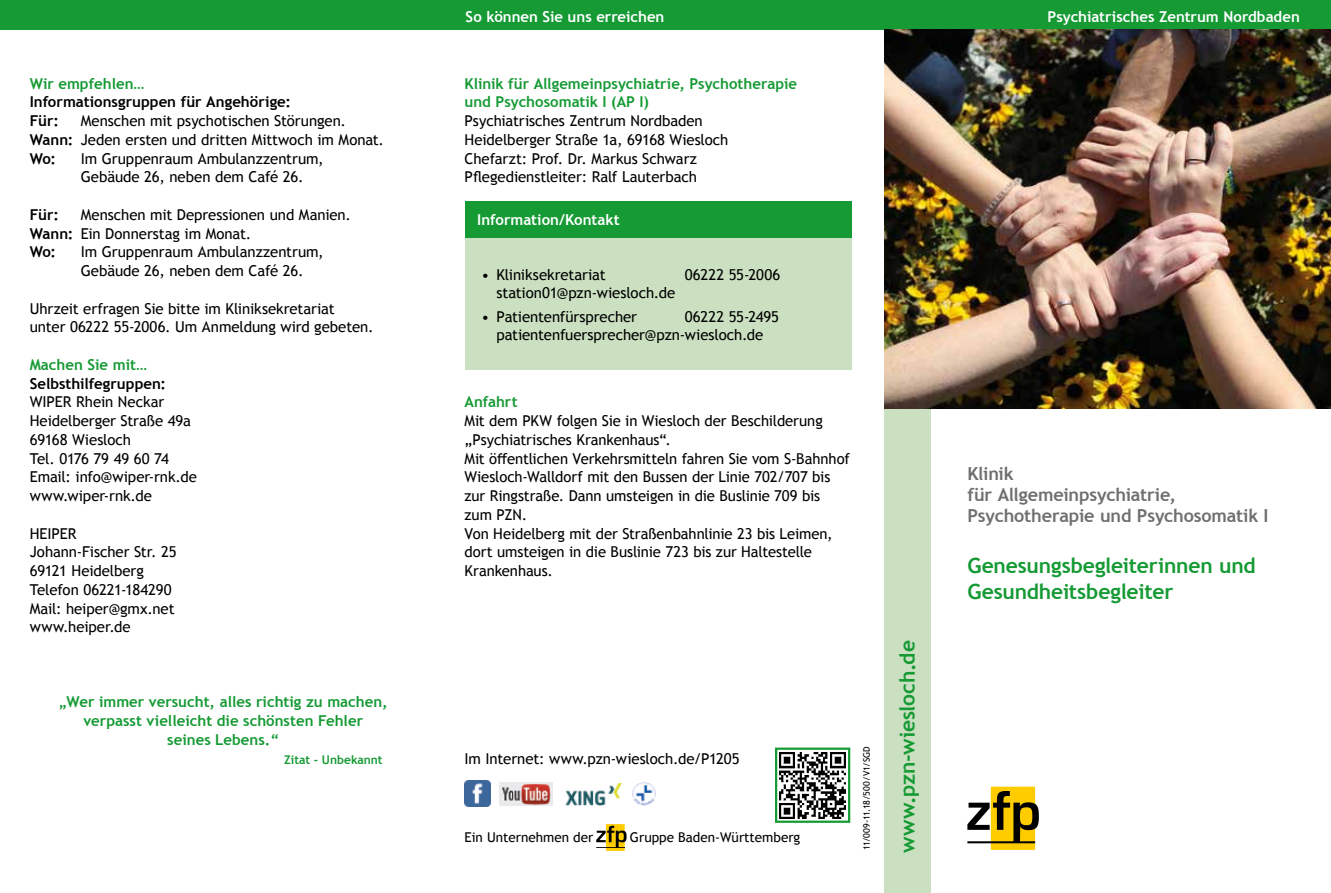
<style>
.page{position:relative;width:1331px;height:893px;background:#fff}
.page>*{position:absolute;margin:0;border:0;box-sizing:border-box;transform-origin:0 0}
.t1{font:700 21px/26.2px "Trebuchet MS";letter-spacing:-.01em;color:#159a34}
.t2{font:700 18px/21px "Trebuchet MS";letter-spacing:-.01em;color:#706f6f}
.t3{font:15px/18.8px "Trebuchet MS";letter-spacing:-.005em;color:#000}
.t4{font:700 15px/18.8px "Trebuchet MS";color:#159a34;text-align:center}
.t5{font:700 15px "Trebuchet MS";color:#fff}
.t6{font:700 15px/18.8px "Trebuchet MS";color:#000}
.t7{font:13.5px "Trebuchet MS";color:#000}
.t8{font:700 12px "Trebuchet MS";color:#159a34}
.t9{font:9px "Trebuchet MS";letter-spacing:.015em;color:#000}
.s1{font-weight:700}
</style>
<div class="page">
<div style="left:0;top:0;width:1331px;height:30px;background:#159a34"></div>
<div style="left:884px;top:404px;width:47px;height:489px;background:#cbe0c1"></div>
<img style="left:633px;top:783px;width:22px;height:22px">
<img style="left:500px;top:782px;width:53px;height:23px">
<img style="left:465px;top:780px;width:25px;height:26px">
<img style="left:565px;top:783px;width:57px;height:23px">
<div style="left:606px;top:824px;width:19px;height:27px;background:#fc0"></div>
<svg style="left:596px;top:826px;width:30px;height:22px"></svg>
<div style="left:991px;top:787px;width:44px;height:63px;background:#fc0"></div>
<svg style="left:967px;top:791px;width:72px;height:52px"></svg>
<img style="left:884px;top:30px;width:447px;height:378px">
<svg style="left:775px;top:747px;width:76px;height:76px"></svg>
<div style="left:465px;top:201px;width:386px;height:38px;background:#159a34"></div>
<div style="left:465px;top:239px;width:386px;height:131px;background:#cbe0c1"></div>
<p class="t4" style="left:30px;top:74px;width:116px">Wir empfehlen…</p>
<p class="t6" style="left:30px;top:93px;width:263px">Informationsgruppen für Angehörige:<br>Für:</p>
<p class="t3" style="left:30px;top:111px;width:356px;text-indent:51px">Menschen mit psychotischen Störungen.<br><span class="s1">Wann:</span> Jeden ersten und dritten Mittwoch im Monat.<br><span class="s1">Wo:</span></p>
<p class="t3" style="left:81px;top:149px;width:244px">Im Gruppenraum Ambulanzzentrum,<br>Gebäude 26, neben dem Café 26.</p>
<p class="t3" style="left:30px;top:205px;width:323px;text-indent:51px">Menschen mit Depressionen und Manien.<br><span class="s1">Wann:</span> Ein Donnerstag im Monat.<br><span class="s1">Wo:</span></p>
<p class="t6" style="left:30px;top:205px;width:31px">Für:</p>
<p class="t3" style="left:81px;top:242px;width:244px">Im Gruppenraum Ambulanzzentrum,<br>Gebäude 26, neben dem Café 26.</p>
<p class="t3" style="left:30px;top:299px;width:345px">Uhrzeit erfragen Sie bitte im Kliniksekretariat unter 06222 55-2006. Um Anmeldung wird gebeten.</p>
<p class="t4" style="left:30px;top:355px;width:119px">Machen Sie mit…</p>
<p class="t6" style="left:30px;top:374px;width:138px">Selbsthilfegruppen:</p>
<p class="t3" style="left:30px;top:392px;width:169px">WIPER Rhein Neckar<br>Heidelberger Straße 49a<br>69168 Wiesloch<br>Tel. 0176 79 49 60 74<br>Email: info@wiper-rnk.de www.wiper-rnk.de</p>
<p class="t3" style="left:30px;top:524px;width:148px">HEIPER<br>Johann-Fischer Str. 25<br>69121 Heidelberg<br>Telefon 06221-184290<br>Mail: heiper@gmx.net www.heiper.de</p>
<p class="t4" style="left:59px;top:693px;width:331px">„Wer immer versucht, alles richtig zu machen, verpasst vielleicht die schönsten Fehler<br>seines Lebens.“</p>
<p class="t8" style="left:284px;top:752px;width:100px">Zitat - Unbekannt</p>
<p class="t5" style="left:466px;top:7px;width:200px">So können Sie uns erreichen</p>
<p class="t5" style="left:1047px;top:7px;width:254px">Psychiatrisches Zentrum Nordbaden</p>
<p class="t4" style="left:465px;top:74px;width:334px;text-align:left">Klinik für Allgemeinpsychiatrie, Psychotherapie und Psychosomatik I (AP I)</p>
<p class="t3" style="left:465px;top:111px;width:265px">Psychiatrisches Zentrum Nordbaden Heidelberger Straße 1a, 69168 Wiesloch Chefarzt: Prof. Dr. Markus Schwarz Pflegedienstleiter: Ralf Lauterbach</p>
<p class="t5" style="left:477px;top:211px;width:144px">Information/Kontakt</p>
<p class="t3" style="left:482px;top:265px;width:126px">• Kliniksekretariat</p>
<p class="t3" style="left:685px;top:265px;width:97px">06222 55-2006</p>
<p class="t3" style="left:496px;top:283px;width:180px">station01@pzn-wiesloch.de</p>
<p class="t3" style="left:482px;top:307px;width:157px">• Patientenfürsprecher</p>
<p class="t3" style="left:496px;top:307px;width:284px;line-height:18px;text-indent:188px">06222 55-2495 patientenfuersprecher@pzn-wiesloch.de</p>
<p class="t4" style="left:465px;top:393px;width:55px">Anfahrt</p>
<p class="t3" style="left:465px;top:411px;width:387px">Mit dem PKW folgen Sie in Wiesloch der Beschilderung „Psychiatrisches Krankenhaus“.<br>Mit öffentlichen Verkehrsmitteln fahren Sie vom S-Bahnhof Wiesloch-Walldorf mit den Bussen der Linie 702/707 bis zur Ringstraße. Dann umsteigen in die Buslinie 709 bis zum PZN.<br>Von Heidelberg mit der Straßenbahnlinie 23 bis Leimen, dort umsteigen in die Buslinie 723 bis zur Haltestelle Krankenhaus.</p>
<p class="t3" style="left:465px;top:749px;width:277px">Im Internet: www.pzn-wiesloch.de/P1205</p>
<p class="t7" style="left:465px;top:828px;width:130px">Ein Unternehmen der</p>
<p class="t7" style="left:630px;top:828px;width:172px">Gruppe Baden-Württemberg</p>
<p class="t9" style="left:861px;top:850px;width:106px;rotate:-90deg">11/009-11.18/500/V1/SGD</p>
<h1 class="t1" style="left:894px;top:853px;width:214px;rotate:-90deg">www.pzn-wiesloch.de</h1>
<p class="t2" style="left:967px;top:463px;width:303px">Klinik<br>für Allgemeinpsychiatrie,<br>Psychotherapie und Psychosomatik I</p>
<h1 class="t1" style="left:967px;top:553px;width:290px">Genesungsbegleiterinnen und<br>Gesundheitsbegleiter</h1>
</div>
